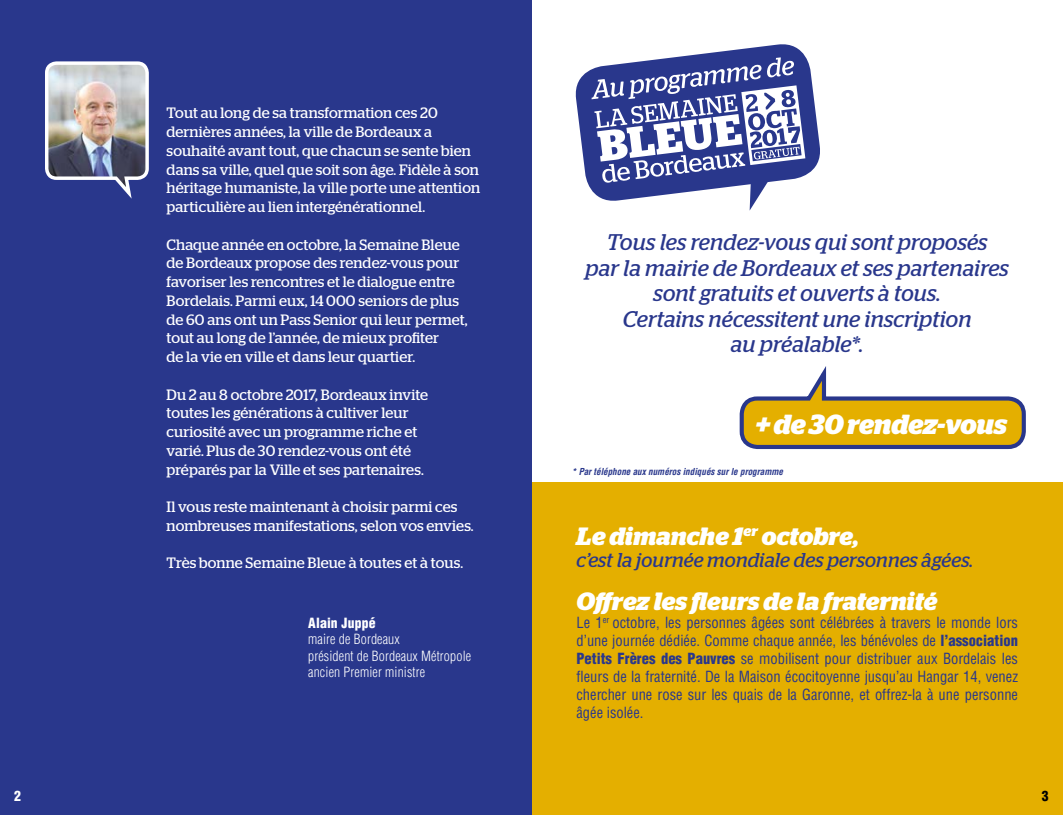
<style>
.page{position:relative;width:1063px;height:815px;background:#fff}
.page>*{position:absolute;margin:0;border:0;box-sizing:border-box;transform-origin:0 0}
.t1{font:italic 700 27.62px "Stag";letter-spacing:-.005em;color:#fff}
.t2{font:italic 700 25px "Stag";letter-spacing:.005em;color:#fff}
.t3{font:italic 22.62px/25.5px "Stag";letter-spacing:.01em;color:#29378c;text-align:center}
.t4{font:italic 20px "Stag";letter-spacing:.01em;color:#29378c}
.t5{font:15px/18.8px "Stag";letter-spacing:.01em;color:#fff}
.t6{font:condensed 15px/18px "Helvetica";color:#29378c;text-align:justify}
.t7{font:300 condensed 13.75px/16.5px "Helvetica";letter-spacing:.01em;color:#fff}
.t8{font:900 condensed 13.75px "Helvetica";letter-spacing:.01em;color:#fff}
.t9{font:900 condensed 13.75px "Helvetica";color:#000}
.t10{font:italic 700 condensed 9.38px "Helvetica";color:#29378c}
.s1{font-weight:900}
</style>
<div class="page">
<div style="left:531px;top:483px;width:532px;height:332px;background:#e4af00"></div>
<div style="left:0;top:0;width:531px;height:815px;background:#29378c"></div>
<img style="left:45px;top:61px;width:104px;height:138px">
<svg style="left:575px;top:44px;width:245px;height:147px"></svg>
<svg style="left:592px;top:57px;width:213px;height:154px"></svg>
<svg style="left:739px;top:366px;width:287px;height:83px"></svg>
<p class="t5" style="left:167px;top:104px;width:315px">Tout au long de sa transformation ces 20 dernières années, la ville de Bordeaux a souhaité avant tout, que chacun se sente bien dans sa ville, quel que soit son âge. Fidèle à son héritage humaniste, la ville porte une attention particulière au lien intergénérationnel.</p>
<p class="t5" style="left:167px;top:235px;width:303px">Chaque année en octobre, la Semaine Bleue de Bordeaux propose des rendez-vous pour favoriser les rencontres et le dialogue entre Bordelais. Parmi eux, 14 000 seniors de plus de 60 ans ont un Pass Senior qui leur permet, tout au long de l’année, de mieux profiter<br>de la vie en ville et dans leur quartier.</p>
<p class="t5" style="left:167px;top:385px;width:263px">Du 2 au 8 octobre 2017, Bordeaux invite toutes les générations à cultiver leur curiosité avec un programme riche et varié. Plus de 30 rendez-vous ont été préparés par la Ville et ses partenaires.</p>
<p class="t5" style="left:167px;top:497px;width:309px">Il vous reste maintenant à choisir parmi ces nombreuses manifestations, selon vos envies.</p>
<p class="t5" style="left:167px;top:554px;width:298px">Très bonne Semaine Bleue à toutes et à tous.</p>
<p class="t8" style="left:308px;top:614px;width:69px">Alain Juppé</p>
<p class="t7" style="left:308px;top:631px;width:164px">maire de Bordeaux<br>président de Bordeaux Métropole ancien Premier ministre</p>
<h3 class="t3" style="left:586px;top:229px;width:425px">Tous les rendez-vous qui sont proposés<br>par la mairie de Bordeaux et ses partenaires sont gratuits et ouverts à tous.<br>Certains nécessitent une inscription<br>au préalable*.</h3>
<h1 class="t1" style="left:756px;top:408px;width:253px">+ de 30 rendez-vous</h1>
<p class="t10" style="left:572px;top:466px;width:213px">* Par téléphone aux numéros indiqués sur le programme</p>
<h2 class="t2" style="left:576px;top:521px;width:284px">Le dimanche 1<sup>er</sup> octobre,</h2>
<h3 class="t4" style="left:576px;top:549px;width:399px">c’est la journée mondiale des personnes âgées.</h3>
<h2 class="t2" style="left:576px;top:586px;width:362px">Offrez les fleurs de la fraternité</h2>
<p class="t6" style="left:576px;top:613px;width:443px">Le 1<sup>er</sup> octobre, les personnes âgées sont célébrées à travers le monde lors d’une journée dédiée. Comme chaque année, les bénévoles de <span class="s1">l’association Petits Frères des Pauvres</span> se mobilisent pour distribuer aux Bordelais les fleurs de la fraternité. De la Maison écocitoyenne jusqu’au Hangar 14, venez chercher une rose sur les quais de la Garonne, et offrez-la à une personne âgée isolée.</p>
<p class="t8" style="left:14px;top:787px;width:8px">2</p>
<p class="t9" style="left:1042px;top:787px;width:8px">3</p>
</div>
